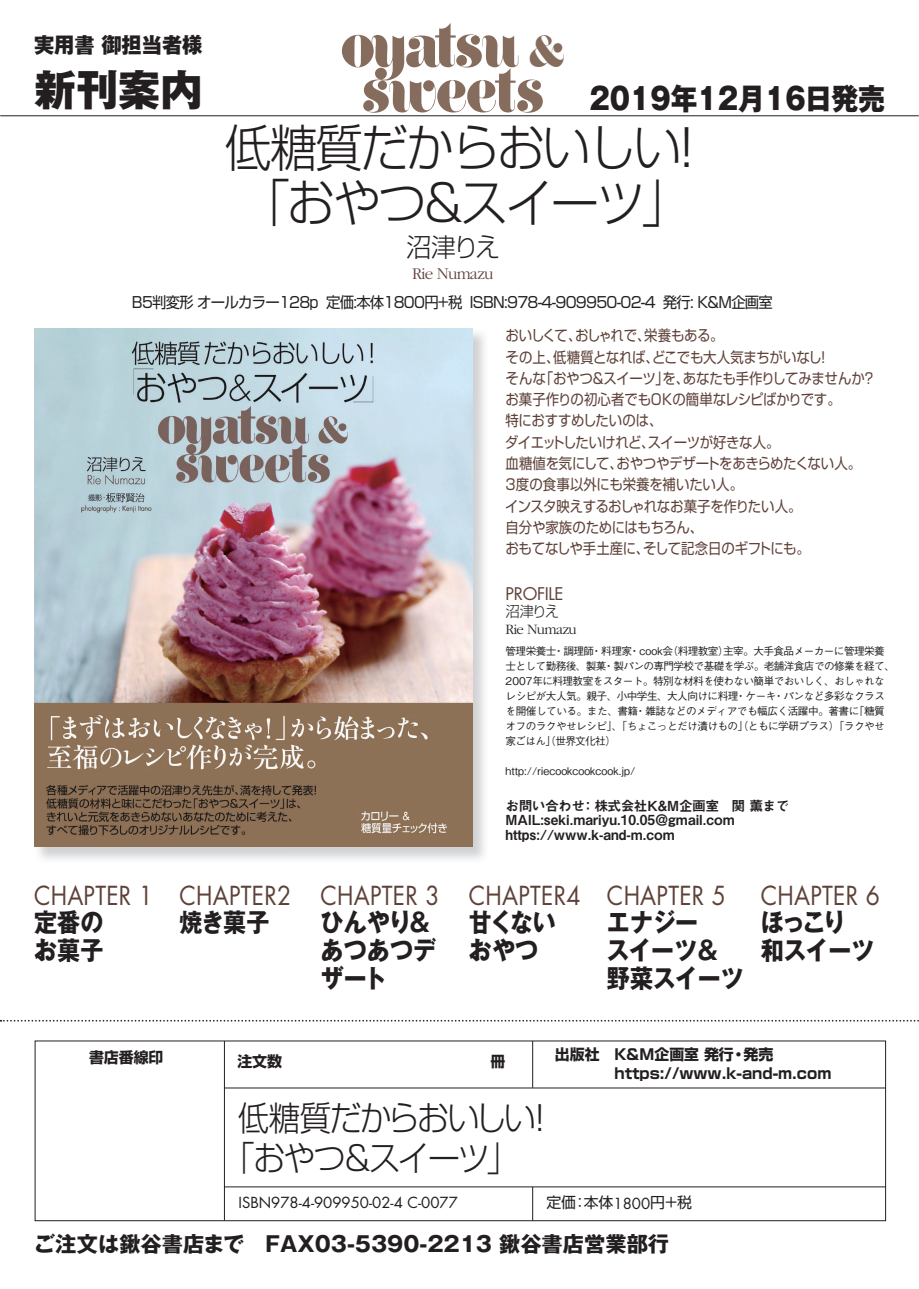
<style>
.page{position:relative;width:919px;height:1289px;background:#fff}
.page>*{position:absolute;margin:0;border:0;box-sizing:border-box;transform-origin:0 0}
.t1{font:56.25px "Floral Normal";letter-spacing:-.05em;color:#866c5d}
.t2{font:300 50.55px/55.8px "Shin Go Pro";letter-spacing:-.05em;color:#231f20;text-align:center;scale:.95 1}
.t3{font:800 42.45px "Gothic MB101 Pro";color:#231f20}
.t4{font:40.2px "Floral Normal";color:#866c5d}
.t5{font:300 34.05px/40.3px "Shin Go Pro";letter-spacing:-.07em;color:#231f20;scale:.94 1}
.t6{font:800 29.7px "Gothic MB101 Pro";color:#231f20;scale:.9 1}
.t7{font:300 26.1px "Shin Go Pro";color:#231f20;scale:.95 1}
.t8{font:25.5px "Futura";letter-spacing:.01em;color:#5e4239;scale:.9 1}
.t9{font:700 25.5px/27.6px "Gothic MB101 Pro";letter-spacing:-.01em;color:#231f20;scale:.9 1}
.t10{font:700 25.5px/27.6px "Gothic MB101 Pro";letter-spacing:.01em;color:#231f20;scale:.9 1}
.t11{font:700 25.5px/27.6px "Gothic MB101 Pro";letter-spacing:-.035em;color:#231f20;scale:.9 1}
.t12{font:700 21.3px "Gothic MB101 Pro";color:#231f20}
.t13{font:800 21.3px "Gothic MB101 Pro";color:#231f20;scale:.95 1}
.t14{font:300 17.1px "Garamond";letter-spacing:-.05em;color:#5e4239}
.t15{font:16.95px "Futura";letter-spacing:-.02em;color:#5e4239}
.t16{font:15.15px "Shin Go Pro";letter-spacing:-.05em;color:#231f20;scale:.95 1}
.t17{font:14.85px/21.3px "Shin Go Pro";letter-spacing:-.02em;color:#5e4239;scale:.9 1}
.t18{font:700 14.85px "Shin Go Pro";color:#231f20}
.t19{font:14.85px "Futura";color:#231f20}
.t20{font:14.85px "Shin Go Pro";color:#231f20}
.t21{font:300 14.85px "Garamond";letter-spacing:-.05em;color:#231f20}
.t22{font:300 14.85px "Shin Go Pro";color:#231f20;scale:.95 1}
.t23{font:13.8px/14.9px "Midashi Go Pro MB31";color:#231f20}
.t24{font:13.8px "Midashi Go Pro MB31";letter-spacing:-.05em;color:#231f20}
.t25{font:500 10.65px/14.9px "Gothic BBB Pro";letter-spacing:-.05em;color:#231f20}
.t26{font:500 10.65px "Gothic BBB Pro";color:#231f20}
.s1{font-family:"Futura"}
</style>
<div class="page">
<hr style="left:0;top:115px;width:918px;height:1px;background:#231f20">
<hr style="left:224px;top:1040px;width:1px;height:180px;background:#231f20">
<hr style="left:532px;top:1040px;width:1px;height:47px;background:#231f20">
<hr style="left:532px;top:1186px;width:1px;height:34px;background:#231f20">
<hr style="left:224px;top:1087px;width:661px;height:1px;background:#231f20">
<hr style="left:224px;top:1186px;width:661px;height:1px;background:#231f20">
<svg style="left:0;top:1019px;width:919px;height:2px"></svg>
<img style="left:39px;top:328px;width:445px;height:531px">
<img style="left:34px;top:328px;width:438px;height:519px">
<h3 class="t13" style="left:34px;top:27px;width:179px">実用書御担当者様</h3>
<h3 class="t3" style="left:34px;top:54px;width:170px">新刊案内</h3>
<h1 class="t1" style="left:341px;top:14px;width:180px">oyatsu</h1>
<h3 class="t4" style="left:528px;top:29px;width:38px">&amp;</h3>
<h1 class="t1" style="left:361px;top:59px;width:184px">sweets</h1>
<h3 class="t6" style="left:589px;top:74px;width:330px">2019年12月16日発売</h3>
<h2 class="t2" style="left:224px;top:113px;width:496px">低糖質だからおいしい!「おやつ&amp;スイーツ「</h2>
<h3 class="t7" style="left:406px;top:226px;width:101px">沼津りえ</h3>
<h3 class="t14" style="left:412px;top:264px;width:83px">Rie Numazu</h3>
<h3 class="t16" style="left:132px;top:290px;width:198px">B5判変形オールカラー128p</h3>
<h3 class="t16" style="left:326px;top:290px;width:145px">定価:本体1800円+税</h3>
<h3 class="t16" style="left:470px;top:290px;width:197px">ISBN:978-4-909950-02-4</h3>
<h3 class="t16" style="left:663px;top:290px;width:117px">発行 K: &amp;M企画室</h3>
<h3 class="t17" style="left:644px;top:323px;width:90px">栄養もある。</h3>
<h3 class="t17" style="left:553px;top:323px;width:304px;text-indent:-48px">おいしくて、<br>低糖質となればどこでも大人気まちがいなし!</h3>
<h3 class="t17" style="left:575px;top:323px;width:85px">おしゃれで、</h3>
<h3 class="t17" style="left:505px;top:344px;width:61px">その上、</h3>
<h3 class="t17" style="left:645px;top:344px;width:16px">、</h3>
<h3 class="t17" style="left:539px;top:366px;width:167px">「おやつ&amp;スイーツを」、</h3>
<h3 class="t17" style="left:682px;top:366px;width:213px">あなたも手作りしてみませんか?</h3>
<h3 class="t17" style="left:505px;top:366px;width:374px">そんな<br>お菓子作りの初心者でもOKの簡単なレシピばかりです。特におすすめしたいのは、<br>ダイエットしたいけれどスイーツが好きな人。</h3>
<h3 class="t17" style="left:616px;top:429px;width:273px;text-indent:24px">、<br>おやつやデザートをあきらめたくない人。</h3>
<h3 class="t17" style="left:505px;top:451px;width:340px">血糖値を気にして、<br>3度の食事以外にも栄養を補いたい人。<br>インスタ映えするおしゃれなお菓子を作りたい人。自分や家族のためにはもちろん、<br>おもてなしや手土産にそして記念日のギフトにも。</h3>
<h3 class="t17" style="left:636px;top:536px;width:16px">、</h3>
<h3 class="t15" style="left:505px;top:582px;width:60px">PROFILE</h3>
<h3 class="t22" style="left:505px;top:599px;width:58px">沼津りえ</h3>
<h3 class="t21" style="left:505px;top:621px;width:73px">Rie Numazu</h3>
<p class="t25" style="left:667px;top:642px;width:219px">（料理教室主宰。大手食品メーカーに管理栄養</p>
<p class="t25" style="left:718px;top:642px;width:12px">）</p>
<p class="t25" style="left:591px;top:642px;width:42px">・料理家</p>
<p class="t25" style="left:505px;top:642px;width:52px">管理栄養士</p>
<p class="t25" style="left:553px;top:642px;width:42px">・調理師</p>
<p class="t25" style="left:629px;top:642px;width:46px">・cook会</p>
<p class="t25" style="left:603px;top:657px;width:293px">・製パンの専門学校で基礎を学ぶ。老舗洋食店での修業を経て、</p>
<p class="t25" style="left:505px;top:657px;width:102px">士として勤務後、製菓</p>
<p class="t25" style="left:505px;top:672px;width:381px">2007年に料理教室をスタート。特別な材料を使わない簡単でおいしく、おしゃれな</p>
<p class="t25" style="left:773px;top:687px;width:113px">・パンなど多彩なクラス</p>
<p class="t25" style="left:505px;top:687px;width:234px">レシピが大人気。親子、小中学生、大人向けに料理</p>
<p class="t25" style="left:735px;top:687px;width:42px">・ケーキ</p>
<p class="t25" style="left:853px;top:702px;width:33px">「糖質</p>
<p class="t25" style="left:505px;top:702px;width:381px">を開催している。また、書籍<br>オフのラクやせレシピ」、「ちょこっとだけ漬けもの」（ともに学研プラス）「ラクやせ家ごはん」（世界文化社(</p>
<p class="t26" style="left:505px;top:762px;width:131px">http://riecookcookcook j p. /</p>
<p class="t24" style="left:581px;top:794px;width:210px">：株式会社K&amp;M企画室　関薫まで</p>
<p class="t25" style="left:635px;top:702px;width:226px">・雑誌などのメディアでも幅広く活躍中。著書に</p>
<p class="t23" style="left:505px;top:796px;width:231px">お問い合わせ<br>MAIL:seki.mariyu.10.05＠gmail.com https://www -k. and m- .com</p>
<h3 class="t8" style="left:34px;top:877px;width:134px">CHAPTER 1</h3>
<h3 class="t9" style="left:34px;top:905px;width:79px">定番のお菓子</h3>
<h3 class="t8" style="left:179px;top:877px;width:126px">CHAPTER2</h3>
<h3 class="t9" style="left:179px;top:905px;width:101px">焼き菓子</h3>
<h3 class="t8" style="left:320px;top:877px;width:134px">CHAPTER 3</h3>
<h3 class="t10" style="left:320px;top:905px;width:130px">ひんやり&amp;あつあつデザート</h3>
<h3 class="t8" style="left:469px;top:877px;width:126px">CHAPTER4</h3>
<h3 class="t9" style="left:469px;top:905px;width:98px">甘くないおやつ</h3>
<h3 class="t8" style="left:607px;top:877px;width:134px">CHAPTER 5</h3>
<h3 class="t9" style="left:606px;top:905px;width:154px">エナジー<br>スイーツ&amp;野菜スイーツ</h3>
<h3 class="t8" style="left:760px;top:877px;width:134px">CHAPTER 6</h3>
<h3 class="t11" style="left:760px;top:905px;width:128px">ほっこり和スイーツ</h3>
<h3 class="t18" style="left:89px;top:1045px;width:76px">書店番線印</h3>
<h3 class="t18" style="left:555px;top:1043px;width:180px">出版社　K＆M企画室発行</h3>
<h3 class="t18" style="left:743px;top:1043px;width:31px">発売</h3>
<h3 class="t18" style="left:731px;top:1043px;width:16px">・</h3>
<h3 class="t5" style="left:222px;top:1093px;width:344px;text-indent:15px">低糖質だからおいしい!「おやつ&amp;スイーツ「</h3>
<h3 class="t18" style="left:555px;top:1061px;width:278px">　　　　https://www k. -and m- .com</h3>
<h3 class="t19" style="left:238px;top:1192px;width:221px">ISBN978-4-909950-02-4 C-0077</h3>
<h3 class="t20" style="left:583px;top:1190px;width:110px">本体<span class="s1">1800</span>円＋税</h3>
<h3 class="t20" style="left:546px;top:1190px;width:31px">定価</h3>
<h3 class="t20" style="left:572px;top:1190px;width:16px">：</h3>
<h3 class="t12" style="left:34px;top:1226px;width:636px">ご注文は鍬谷書店まで　FAX03-5390-2213 鍬谷書店営業部行</h3>
</div>
